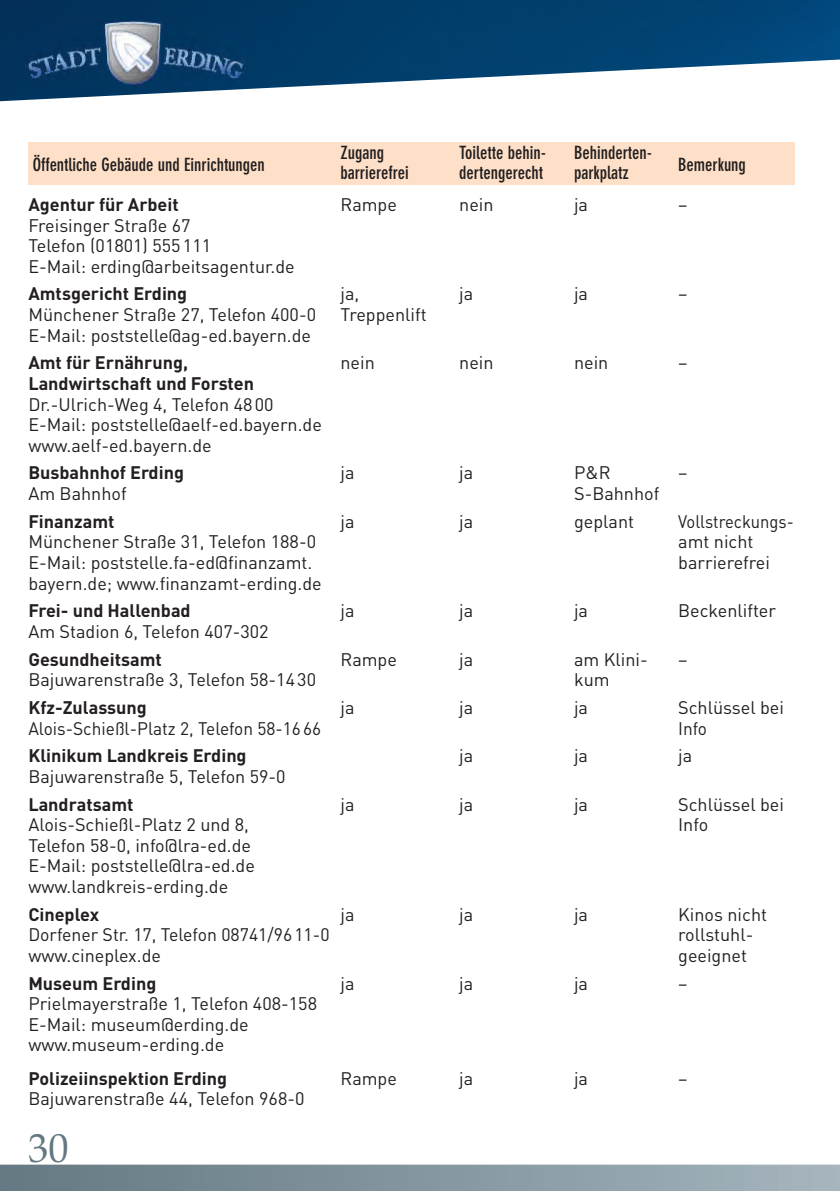
<style>
.page{position:relative;width:840px;height:1191px;background:#fff}
.page>*{position:absolute;margin:0;border:0;box-sizing:border-box;transform-origin:0 0}
.t1{font:40px "Book Antiqua";color:#647882}
.t2{font:18px/20.6px "DIN";color:#231f20}
.t3{font:700 18px "DIN";color:#231f20}
.t4{font:700 condensed 18px "DIN Neuzeit Grotesk";color:#231f20}
.t5{font:18px "DIN";color:#231f20;scale:.96 1}
.t6{font:18px "DIN";color:#231f20;scale:.92 1}
</style>
<div class="page">
<div style="left:28px;top:142px;width:766px;height:42px;background:#fde0c7"></div>
<div style="left:0;top:1164px;width:839px;height:27px;background:linear-gradient(to right,#647983,#a5b4be)"></div>
<img style="left:0;top:0;width:839px;height:102px">
<img style="left:26px;top:20px;width:219px;height:66px">
<p class="t4" style="left:33px;top:158px;width:234px">Öffentliche Gebäude und Einrichtungen</p>
<p class="t4" style="left:340px;top:146px;width:45px">Zugang</p>
<p class="t4" style="left:459px;top:146px;width:88px">Toilette behin-</p>
<p class="t4" style="left:573px;top:146px;width:79px">Behinderten-</p>
<p class="t4" style="left:340px;top:166px;width:70px">barrierefrei</p>
<p class="t4" style="left:459px;top:166px;width:85px">dertengerecht</p>
<p class="t4" style="left:573px;top:166px;width:56px">parkplatz</p>
<p class="t4" style="left:677px;top:158px;width:69px">Bemerkung</p>
<p class="t3" style="left:28px;top:194px;width:152px">Agentur für Arbeit</p>
<p class="t2" style="left:340px;top:194px;width:58px">Rampe</p>
<p class="t2" style="left:459px;top:194px;width:36px">nein</p>
<p class="t2" style="left:573px;top:194px;width:16px">ja</p>
<p class="t2" style="left:677px;top:194px;width:11px">–</p>
<p class="t2" style="left:28px;top:215px;width:268px">Freisinger Straße 67<br>Telefon (01801) 555 111<br>E-Mail: erding@arbeitsagentur.de</p>
<p class="t3" style="left:28px;top:284px;width:160px">Amtsgericht Erding</p>
<p class="t2" style="left:340px;top:284px;width:20px">ja,</p>
<p class="t2" style="left:459px;top:284px;width:16px">ja</p>
<p class="t2" style="left:573px;top:284px;width:16px">ja</p>
<p class="t2" style="left:677px;top:284px;width:11px">–</p>
<p class="t2" style="left:28px;top:304px;width:289px">Münchener Straße 27, Telefon 400-0</p>
<p class="t2" style="left:340px;top:304px;width:88px">Treppenlift</p>
<p class="t2" style="left:28px;top:325px;width:284px">E-Mail: poststelle@ag-ed.bayern.de</p>
<p class="t3" style="left:28px;top:352px;width:161px">Amt für Ernährung,</p>
<p class="t2" style="left:340px;top:353px;width:36px">nein</p>
<p class="t2" style="left:459px;top:353px;width:36px">nein</p>
<p class="t2" style="left:573px;top:353px;width:36px">nein</p>
<p class="t2" style="left:677px;top:353px;width:11px">–</p>
<p class="t3" style="left:28px;top:373px;width:227px">Landwirtschaft und Forsten</p>
<p class="t2" style="left:28px;top:394px;width:295px">Dr.-Ulrich-Weg 4, Telefon 48 00<br>E-Mail: poststelle@aelf-ed.bayern.de www.aelf-ed.bayern.de</p>
<p class="t3" style="left:28px;top:463px;width:157px">Busbahnhof Erding</p>
<p class="t2" style="left:340px;top:463px;width:16px">ja</p>
<p class="t2" style="left:459px;top:463px;width:16px">ja</p>
<p class="t2" style="left:573px;top:463px;width:38px">P&amp;R</p>
<p class="t2" style="left:677px;top:463px;width:11px">–</p>
<p class="t2" style="left:28px;top:483px;width:100px">Am Bahnhof</p>
<p class="t2" style="left:573px;top:483px;width:87px">S-Bahnhof</p>
<p class="t3" style="left:28px;top:511px;width:88px">Finanzamt</p>
<p class="t2" style="left:340px;top:511px;width:16px">ja</p>
<p class="t2" style="left:459px;top:511px;width:16px">ja</p>
<p class="t2" style="left:573px;top:511px;width:61px">geplant</p>
<p class="t6" style="left:677px;top:511px;width:127px">Vollstreckungs-</p>
<p class="t2" style="left:28px;top:532px;width:289px">Münchener Straße 31, Telefon 188-0</p>
<p class="t2" style="left:677px;top:532px;width:77px">amt nicht</p>
<p class="t2" style="left:28px;top:552px;width:285px">E-Mail: poststelle.fa-ed@finanzamt.</p>
<p class="t2" style="left:677px;top:552px;width:93px">barrierefrei</p>
<p class="t2" style="left:28px;top:573px;width:295px">bayern.de; www.finanzamt-erding.de</p>
<p class="t3" style="left:28px;top:600px;width:164px">Frei- und Hallenbad</p>
<p class="t2" style="left:340px;top:601px;width:16px">ja</p>
<p class="t2" style="left:459px;top:601px;width:16px">ja</p>
<p class="t2" style="left:573px;top:601px;width:16px">ja</p>
<p class="t2" style="left:677px;top:601px;width:99px">Beckenlifter</p>
<p class="t2" style="left:28px;top:621px;width:241px">Am Stadion 6, Telefon 407-302</p>
<p class="t3" style="left:28px;top:649px;width:135px">Gesundheitsamt</p>
<p class="t2" style="left:340px;top:649px;width:58px">Rampe</p>
<p class="t2" style="left:459px;top:649px;width:16px">ja</p>
<p class="t2" style="left:573px;top:649px;width:75px">am Klini-</p>
<p class="t2" style="left:677px;top:649px;width:11px">–</p>
<p class="t2" style="left:28px;top:669px;width:289px">Bajuwarenstraße 3, Telefon 58-14 30</p>
<p class="t2" style="left:573px;top:669px;width:37px">kum</p>
<p class="t3" style="left:28px;top:697px;width:120px">Kfz-Zulassung</p>
<p class="t2" style="left:340px;top:697px;width:16px">ja</p>
<p class="t2" style="left:459px;top:697px;width:16px">ja</p>
<p class="t2" style="left:573px;top:697px;width:16px">ja</p>
<p class="t2" style="left:677px;top:697px;width:107px">Schlüssel bei</p>
<p class="t5" style="left:28px;top:718px;width:306px">Alois-Schießl-Platz 2, Telefon 58-16 66</p>
<p class="t5" style="left:677px;top:718px;width:31px">Info</p>
<p class="t3" style="left:28px;top:745px;width:220px">Klinikum Landkreis Erding</p>
<p class="t2" style="left:459px;top:746px;width:16px">ja</p>
<p class="t2" style="left:573px;top:746px;width:16px">ja</p>
<p class="t2" style="left:677px;top:746px;width:16px">ja</p>
<p class="t2" style="left:28px;top:766px;width:259px">Bajuwarenstraße 5, Telefon 59-0</p>
<p class="t3" style="left:28px;top:794px;width:106px">Landratsamt</p>
<p class="t2" style="left:340px;top:794px;width:16px">ja</p>
<p class="t2" style="left:459px;top:794px;width:16px">ja</p>
<p class="t2" style="left:573px;top:794px;width:16px">ja</p>
<p class="t2" style="left:677px;top:794px;width:107px">Schlüssel bei</p>
<p class="t2" style="left:28px;top:814px;width:222px">Alois-Schießl-Platz 2 und 8,</p>
<p class="t2" style="left:677px;top:814px;width:31px">Info</p>
<p class="t2" style="left:28px;top:835px;width:228px">Telefon 58-0, info@lra-ed.de<br>E-Mail: poststelle@lra-ed.de www.landkreis-erding.de</p>
<p class="t3" style="left:28px;top:904px;width:72px">Cineplex</p>
<p class="t2" style="left:340px;top:904px;width:16px">ja</p>
<p class="t2" style="left:459px;top:904px;width:16px">ja</p>
<p class="t2" style="left:573px;top:904px;width:16px">ja</p>
<p class="t2" style="left:677px;top:904px;width:90px">Kinos nicht</p>
<p class="t2" style="left:28px;top:924px;width:302px">Dorfener Str. 17, Telefon 08741/96 11-0</p>
<p class="t2" style="left:677px;top:924px;width:77px">rollstuhl-</p>
<p class="t2" style="left:28px;top:945px;width:134px">www.cineplex.de</p>
<p class="t2" style="left:677px;top:945px;width:70px">geeignet</p>
<p class="t3" style="left:28px;top:973px;width:129px">Museum Erding</p>
<p class="t2" style="left:340px;top:973px;width:16px">ja</p>
<p class="t2" style="left:459px;top:973px;width:16px">ja</p>
<p class="t2" style="left:573px;top:973px;width:16px">ja</p>
<p class="t2" style="left:677px;top:973px;width:11px">–</p>
<p class="t2" style="left:28px;top:993px;width:290px">Prielmayerstraße 1, Telefon 408-158<br>E-Mail: museum@erding.de www.museum-erding.de</p>
<p class="t3" style="left:28px;top:1068px;width:200px">Polizeiinspektion Erding</p>
<p class="t2" style="left:340px;top:1068px;width:58px">Rampe</p>
<p class="t2" style="left:459px;top:1068px;width:16px">ja</p>
<p class="t2" style="left:573px;top:1068px;width:16px">ja</p>
<p class="t2" style="left:677px;top:1068px;width:11px">–</p>
<p class="t2" style="left:28px;top:1088px;width:277px">Bajuwarenstraße 44, Telefon 968-0</p>
<h1 class="t1" style="left:28px;top:1124px;width:42px">30</h1>
</div>
